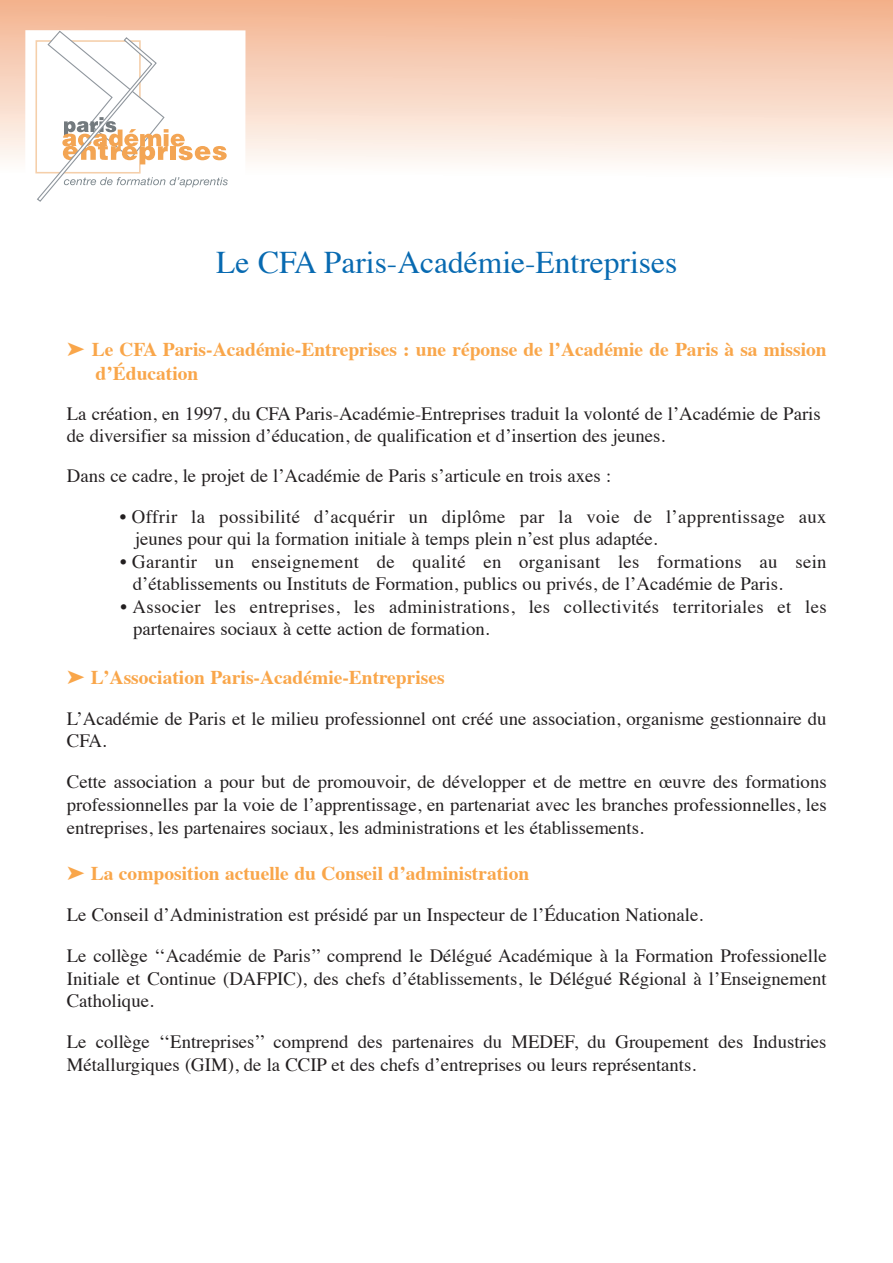
<style>
.page{position:relative;width:893px;height:1263px;background:#fff}
.page>*{position:absolute;margin:0;border:0;box-sizing:border-box;transform-origin:0 0}
.t1{font:31.5px "Times";color:#086ab1}
.t2{font:700 19.5px/24.2px "Times";color:#f9a64a}
.t3{font:18.75px/22.5px "Times";color:#231f20}
.t4{font:18.75px/22.5px "Times";letter-spacing:.02em;color:#231f20}
</style>
<div class="page">
<svg style="left:0;top:0;width:893px;height:165px"></svg>
<div style="left:25px;top:30px;width:220px;height:176px;background:#fff"></div>
<svg style="left:36px;top:30px;width:192px;height:172px"></svg>
<h1 class="t1" style="left:216px;top:249px;width:463px">Le CFA Paris-Académie-Entreprises</h1>
<p class="t2" style="left:96px;top:339px;width:733px;text-indent:-29px">➤ Le CFA Paris-Académie-Entreprises : une réponse de l’Académie de Paris à sa mission d’Éducation</p>
<p class="t3" style="left:67px;top:404px;width:755px">La création, en 1997, du CFA Paris-Académie-Entreprises traduit la volonté de l’Académie de Paris de diversifier sa mission d’éducation, de qualification et d’insertion des jeunes.</p>
<p class="t3" style="left:67px;top:466px;width:546px">Dans ce cadre, le projet de l’Académie de Paris s’articule en trois axes :</p>
<p class="t4" style="left:135px;top:507px;width:693px;text-indent:-15px">• Offrir la possibilité d’acquérir un diplôme par la voie de l’apprentissage aux jeunes pour qui la formation initiale à temps plein n’est plus adaptée.</p>
<p class="t3" style="left:133px;top:552px;width:695px;text-indent:-13px">• Garantir un enseignement de qualité en organisant les formations au sein d’établissements ou Instituts de Formation, publics ou privés, de l’Académie de Paris.</p>
<p class="t4" style="left:133px;top:596px;width:695px;text-indent:-13px">• Associer les entreprises, les administrations, les collectivités territoriales et les partenaires sociaux à cette action de formation.</p>
<p class="t2" style="left:67px;top:667px;width:379px">➤ L’Association Paris-Académie-Entreprises</p>
<p class="t3" style="left:67px;top:709px;width:761px">L’Académie de Paris et le milieu professionnel ont créé une association, organisme gestionnaire du<br>CFA.</p>
<p class="t3" style="left:67px;top:772px;width:761px;text-align:justify">Cette association a pour but de promouvoir, de développer et de mettre en œuvre des formations professionnelles par la voie de l’apprentissage, en partenariat avec les branches professionnelles, les entreprises, les partenaires sociaux, les administrations et les établissements.</p>
<p class="t2" style="left:67px;top:863px;width:464px">➤ La composition actuelle du Conseil d’administration</p>
<p class="t3" style="left:67px;top:896px;width:761px;line-height:41px">Le Conseil d’Administration est présidé par un Inspecteur de l’Éducation Nationale.<br>Le collège ‘‘Académie de Paris’’ comprend le Délégué Académique à la Formation Professionelle</p>
<p class="t3" style="left:67px;top:969px;width:761px">Initiale et Continue (DAFPIC), des chefs d’établissements, le Délégué Régional à l’Enseignement<br>Catholique.</p>
<p class="t3" style="left:67px;top:1032px;width:761px">Le collège ‘‘Entreprises’’ comprend des partenaires du MEDEF, du Groupement des Industries<br>Métallurgiques (GIM), de la CCIP et des chefs d’entreprises ou leurs représentants.</p>
</div>
